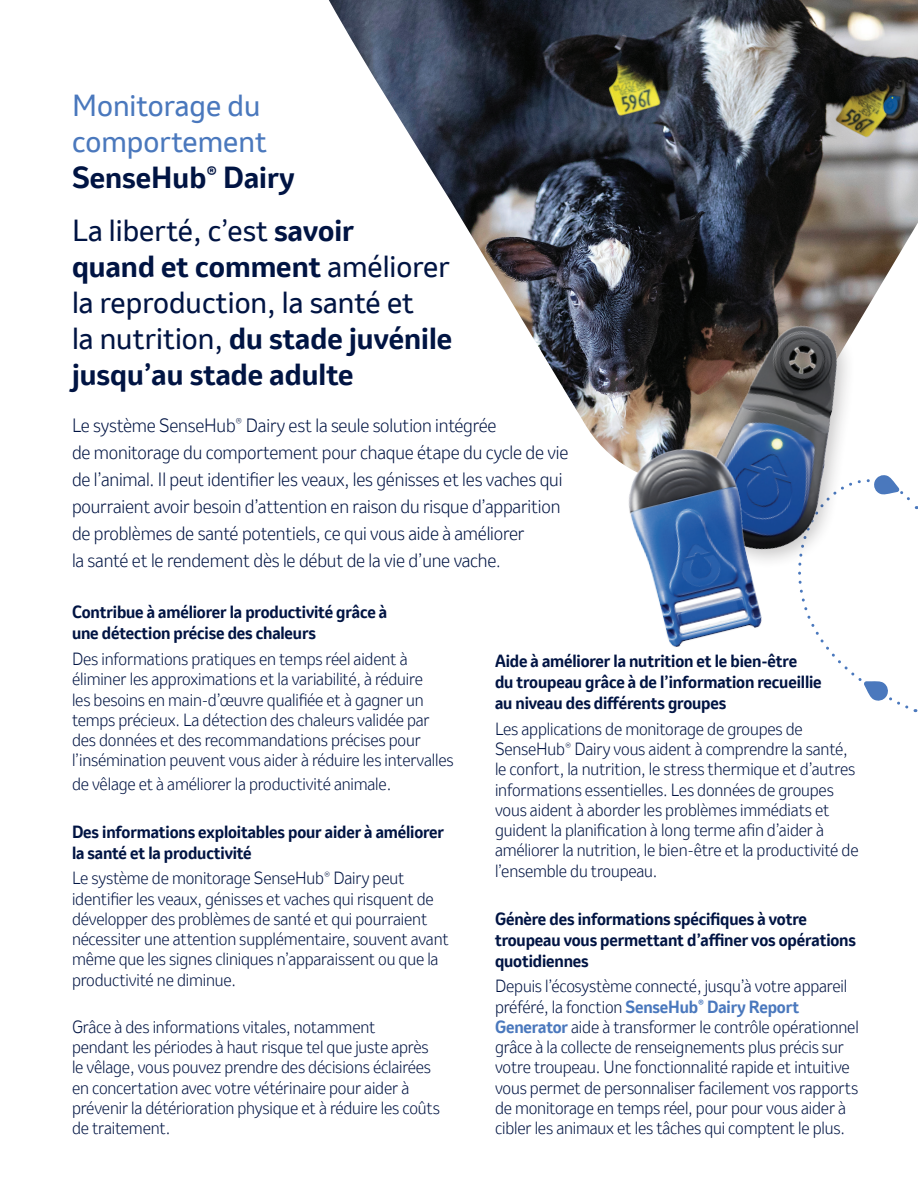
<style>
.page{position:relative;width:918px;height:1188px;background:#fff}
.page>*{position:absolute;margin:0;border:0;box-sizing:border-box;transform-origin:0 0}
.t1{font:28.5px/36px "Invention";color:#001443}
.t2{font:28.5px/36px "Invention";color:#4a78bd}
.t3{font:700 28.5px "Invention";color:#001443}
.body{font:300 18px/27px "Invention";letter-spacing:-.01em;color:#001443;scale:.95 1}
.body-2{font:300 16.5px/20.2px "Invention";letter-spacing:-.01em;color:#001443;scale:.95 1}
.body-3{font:700 16.5px/21px "Invention";letter-spacing:-.01em;color:#001443;scale:.95 1}
.s1{font-weight:700}
.s2{font-size:16.5px}
.s3{font-weight:700;color:#4a78bd}
</style>
<div class="page">
<img style="left:329px;top:0;width:589px;height:422px">
<svg style="left:800px;top:412px;width:118px;height:299px"></svg>
<svg style="left:894px;top:474px;width:5px;height:21px"></svg>
<svg style="left:864px;top:681px;width:25px;height:21px"></svg>
<img style="left:661px;top:282px;width:233px;height:310px">
<img style="left:584px;top:422px;width:214px;height:225px">
<p class="t2" style="left:72px;top:87px;width:197px">Monitorage du comportement</p>
<p class="t3" style="left:72px;top:157px;width:224px">SenseHub<sup>®</sup> Dairy</p>
<p class="t1" style="left:72px;top:212px;width:382px">La liberté, c’est <span class="s1">savoir<br>quand et comment</span> améliorer la reproduction, la santé et<br>la nutrition, <span class="s1">du stade juvénile jusqu’au stade adulte</span></p>
<p class="body" style="left:72px;top:412px;width:524px">Le système SenseHub<sup>®</sup> Dairy est la seule solution intégrée<br>de monitorage du comportement pour chaque étape du cycle de vie de l’animal. Il peut identifier les veaux, les génisses et les vaches qui pourraient avoir besoin d’attention en raison du risque d’apparition de problèmes de santé potentiels, ce qui vous aide à améliorer<br>la santé et le rendement dès le début de la vie d’une vache<span class="s2">.</span></p>
<p class="body-3" style="left:72px;top:602px;width:333px">Contribue à améliorer la productivité grâce à une détection précise des chaleurs</p>
<p class="body-2" style="left:72px;top:649px;width:403px">Des informations pratiques en temps réel aident à éliminer les approximations et la variabilité, à réduire<br>les besoins en main-d’œuvre qualifiée et à gagner un temps précieux. La détection des chaleurs validée par des données et des recommandations précises pour l’insémination peuvent vous aider à réduire les intervalles</p>
<p class="body-2" style="left:72px;top:773px;width:338px">de vêlage et à améliorer la productivité animale.</p>
<p class="body-3" style="left:72px;top:821px;width:393px">Des informations exploitables pour aider à améliorer la santé et la productivité</p>
<p class="body-2" style="left:72px;top:868px;width:398px">Le système de monitorage SenseHub<sup>®</sup> Dairy peut identifier les veaux, génisses et vaches qui risquent de développer des problèmes de santé et qui pourraient nécessiter une attention supplémentaire, souvent avant même que les signes cliniques n’apparaissent ou que la productivité ne diminue.</p>
<p class="body-2" style="left:72px;top:1016px;width:389px">Grâce à des informations vitales, notamment<br>pendant les périodes à haut risque tel que juste après le vêlage, vous pouvez prendre des décisions éclairées en concertation avec votre vétérinaire pour aider à prévenir la détérioration physique et à réduire les coûts de traitement.</p>
<p class="body-3" style="left:495px;top:651px;width:345px">Aide à améliorer la nutrition et le bien-être<br>du troupeau grâce à de l’information recueillie au niveau des différents groupes</p>
<p class="body-2" style="left:495px;top:718px;width:384px">Les applications de monitorage de groupes de SenseHub<sup>®</sup> Dairy vous aident à comprendre la santé, le confort, la nutrition, le stress thermique et d’autres informations essentielles. Les données de groupes vous aident à aborder les problèmes immédiats et guident la planification à long terme afin d’aider à améliorer la nutrition, le bien-être et la productivité de l’ensemble du troupeau.</p>
<p class="body-3" style="left:495px;top:908px;width:381px">Génère des informations spécifiques à votre troupeau vous permettant d’affiner vos opérations quotidiennes</p>
<p class="body-2" style="left:495px;top:976px;width:385px">Depuis l’écosystème connecté, jusqu’à votre appareil préféré, la fonction <span class="s3">SenseHub</span><sup>®</sup> <span class="s3">Dairy Report Generator</span> aide à transformer le contrôle opérationnel grâce à la collecte de renseignements plus précis sur votre troupeau. Une fonctionnalité rapide et intuitive vous permet de personnaliser facilement vos rapports de monitorage en temps réel, pour pour vous aider à cibler les animaux et les tâches qui comptent le plus.</p>
</div>
